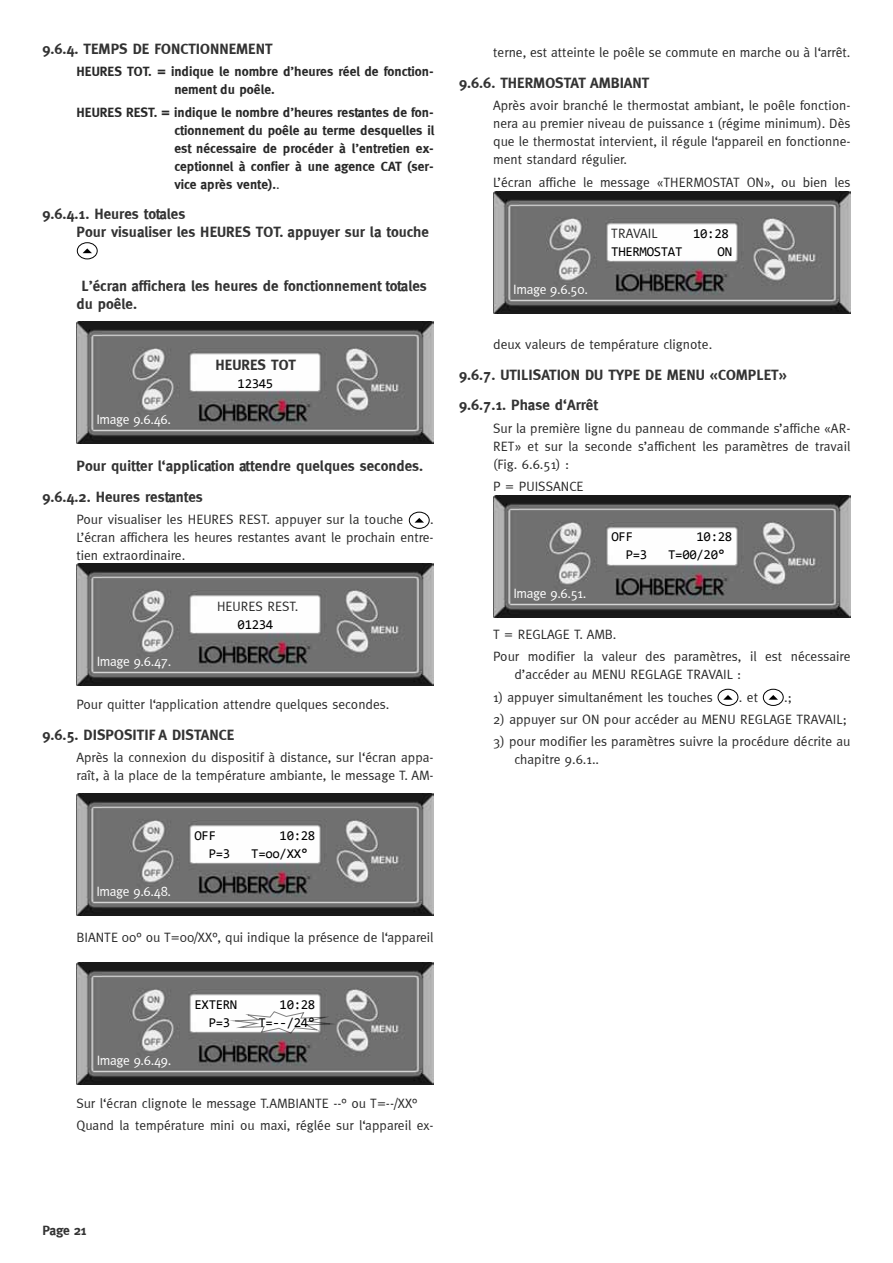
<style>
.page{position:relative;width:893px;height:1263px;background:#fff}
.page>*{position:absolute;margin:0;border:0;box-sizing:border-box;transform-origin:0 0}
.t1{font:700 15px/30.8px "Meta";color:#333}
.t2{font:13.5px/18px "Meta";color:#282828}
.t3{font:700 13.5px/18px "Meta";color:#282828}
.t4{font:13.5px "Consolas";letter-spacing:-.025em;color:#000}
.t5{font:13.5px "Meta";letter-spacing:-.025em;color:#fff}
.t6{font:700 13.5px "Meta";letter-spacing:-.025em;color:#333}
.s1{font-weight:400}
</style>
<div class="page">
<div style="left:718px;top:689px;width:20px;height:17px;border:1px solid #000;border-radius:50%"></div>
<svg style="left:723px;top:695px;width:10px;height:5px"></svg>
<div style="left:763px;top:689px;width:20px;height:17px;border:1px solid #000;border-radius:50%"></div>
<svg style="left:768px;top:695px;width:10px;height:5px"></svg>
<div style="left:77px;top:242px;width:20px;height:17px;border:1px solid #000;border-radius:50%"></div>
<svg style="left:83px;top:248px;width:9px;height:5px"></svg>
<div style="left:409px;top:512px;width:20px;height:17px;border:1px solid #000;border-radius:50%"></div>
<svg style="left:415px;top:518px;width:9px;height:5px"></svg>
<img style="left:77px;top:321px;width:357px;height:123px">
<img style="left:77px;top:563px;width:357px;height:123px">
<img style="left:77px;top:793px;width:357px;height:122px">
<img style="left:77px;top:962px;width:357px;height:123px">
<svg style="left:228px;top:1010px;width:109px;height:24px"></svg>
<img style="left:493px;top:191px;width:357px;height:123px">
<img style="left:493px;top:495px;width:357px;height:123px">
<p class="t1" style="left:43px;top:34px;width:232px">9.6.4. TEMPS DE FONCTIONNEMENT</p>
<p class="t3" style="left:174px;top:63px;width:261px;text-indent:-98px">HEURES TOT. = indique le nombre d’heures réel de fonction&shy;nement du poêle.</p>
<p class="t3" style="left:174px;top:103px;width:262px;text-align:justify;text-indent:-98px">HEURES REST. = indique le nombre d’heures restantes de fon&shy;ctionnement du poêle au terme desquelles il est nécessaire de procéder à l’entretien ex&shy;ceptionnel à confier à une agence CAT (ser&shy;vice après vente).<span class="s1">.</span></p>
<p class="t1" style="left:77px;top:205px;width:354px;line-height:18px;text-indent:-34px">9.6.4.1. Heures totales<br>Pour visualiser les HEURES TOT. appuyer sur la touche</p>
<p class="t1" style="left:77px;top:277px;width:352px;line-height:18px;text-indent:5px">L’écran affichera les heures de fonctionnement totales du poêle.</p>
<p class="t5" style="left:96px;top:411px;width:76px">I mage 9.6.46.</p>
<p class="t1" style="left:216px;top:349px;width:82px">HEURES TOT</p>
<p class="t4" style="left:238px;top:374px;width:37px">12345</p>
<p class="t1" style="left:43px;top:451px;width:382px;text-indent:34px">Pour quitter l‘application attendre quelques secondes.<br>9.6.4.2. Heures restantes</p>
<p class="t2" style="left:77px;top:511px;width:328px">Pour visualiser les HEURES REST. appuyer sur la touche</p>
<p class="t2" style="left:77px;top:511px;width:359px;text-align:justify;text-indent:354px">.<br>L’écran affichera les heures restantes avant le prochain entre&shy;tien extraordinaire.</p>
<p class="t5" style="left:97px;top:654px;width:76px">I mage 9.6.47.</p>
<p class="t2" style="left:217px;top:597px;width:83px">HEURES REST.</p>
<p class="t4" style="left:238px;top:615px;width:37px">01234</p>
<p class="t2" style="left:77px;top:695px;width:314px">Pour quitter l‘application attendre quelques secondes.</p>
<p class="t1" style="left:43px;top:719px;width:193px">9.6.5. DISPOSITIF A DISTANCE</p>
<p class="t2" style="left:77px;top:748px;width:359px">Après la connexion du dispositif à distance, sur l‘écran appa&shy;raît, à la place de la température ambiante, le message T. AM-</p>
<p class="t5" style="left:96px;top:883px;width:76px">I mage 9.6.48.</p>
<p class="t4" style="left:195px;top:826px;width:23px">OFF</p>
<p class="t4" style="left:280px;top:826px;width:37px">10:28</p>
<p class="t4" style="left:209px;top:844px;width:23px">P=3</p>
<p class="t4" style="left:251px;top:844px;width:59px">T=oo/XX°</p>
<p class="t2" style="left:77px;top:928px;width:359px">BIANTE 00° ou T=00/XX°, qui indique la présence de l‘appareil</p>
<p class="t5" style="left:97px;top:1052px;width:76px">I mage 9.6.49.</p>
<p class="t4" style="left:195px;top:995px;width:44px">EXTERN</p>
<p class="t4" style="left:280px;top:995px;width:37px">10:28</p>
<p class="t4" style="left:209px;top:1013px;width:23px">P=3</p>
<p class="t4" style="left:258px;top:1013px;width:59px">T=--/24°</p>
<p class="t2" style="left:77px;top:1092px;width:359px;line-height:22.2px">Sur l‘écran clignote le message T.AMBIANTE --° ou T=--/XX°<br>Quand la température mini ou maxi, réglée sur l‘appareil ex-</p>
<p class="t2" style="left:493px;top:44px;width:359px">terne, est atteinte le poêle se commute en marche ou à l‘arrêt.</p>
<p class="t1" style="left:459px;top:68px;width:192px">9.6.6. THERMOSTAT AMBIANT</p>
<p class="t2" style="left:493px;top:97px;width:359px;text-align:justify">Après avoir branché le thermostat ambiant, le poêle fonction&shy;nera au premier niveau de puissance 1 (régime minimum). Dès que le thermostat intervient, il régule l‘appareil en fonctionne&shy;ment standard régulier.</p>
<p class="t2" style="left:493px;top:173px;width:228px">L’écran affiche le message «THERMOSTAT</p>
<p class="t2" style="left:747px;top:173px;width:105px">ON», ou bien les</p>
<p class="t5" style="left:513px;top:282px;width:76px">I mage 9.6.50.</p>
<p class="t2" style="left:611px;top:224px;width:8px">TRAVAIL</p>
<p class="t4" style="left:693px;top:225px;width:37px">10:28</p>
<p class="t4" style="left:611px;top:243px;width:73px">THERMOSTAT</p>
<p class="t4" style="left:718px;top:243px;width:16px">ON</p>
<p class="t2" style="left:493px;top:335px;width:220px">deux valeurs de température clignote.</p>
<p class="t1" style="left:459px;top:359px;width:329px">9.6.7. UTILISATION DU TYPE DE MENU «COMPLET»<br>9.6.7.1. Phase d‘Arrêt</p>
<p class="t2" style="left:493px;top:419px;width:359px;text-align:justify">Sur la première ligne du panneau de commande s’affiche «AR-RET» et sur la seconde s’affichent les paramètres de travail (Fig. 6.6.51) :</p>
<p class="t2" style="left:493px;top:477px;width:42px">P = PUISSANC</p>
<p class="t2" style="left:577px;top:477px;width:8px">E</p>
<p class="t5" style="left:513px;top:585px;width:74px">I mage 9.6.51.</p>
<p class="t4" style="left:611px;top:528px;width:23px">OFF</p>
<p class="t4" style="left:696px;top:528px;width:37px">10:28</p>
<p class="t4" style="left:626px;top:546px;width:23px">P=3</p>
<p class="t4" style="left:668px;top:546px;width:59px">T=00/20°</p>
<p class="t2" style="left:493px;top:623px;width:359px;line-height:22.2px">T = REGLAGE T. AMB.<br>Pour modifier la valeur des paramètres, il est nécessaire</p>
<p class="t2" style="left:514px;top:665px;width:180px">d’accéder au MENU REGLAGE TRAVAIL</p>
<p class="t2" style="left:737px;top:665px;width:6px">:</p>
<p class="t2" style="left:493px;top:688px;width:221px">1) appuyer simultanément les touches</p>
<p class="t2" style="left:739px;top:688px;width:21px">. et</p>
<p class="t2" style="left:784px;top:688px;width:9px">.;</p>
<p class="t2" style="left:493px;top:710px;width:311px">2) appuyer sur ON pour accéder au MENU REGLAGE TRAVAIL</p>
<p class="t2" style="left:843px;top:710px;width:6px">;</p>
<p class="t2" style="left:514px;top:732px;width:337px;text-indent:-21px">3) pour modifier les paramètres suivre la procédure décrite au chapitre 9.6.1..</p>
<p class="t6" style="left:43px;top:1223px;width:46px">Page 21</p>
</div>
